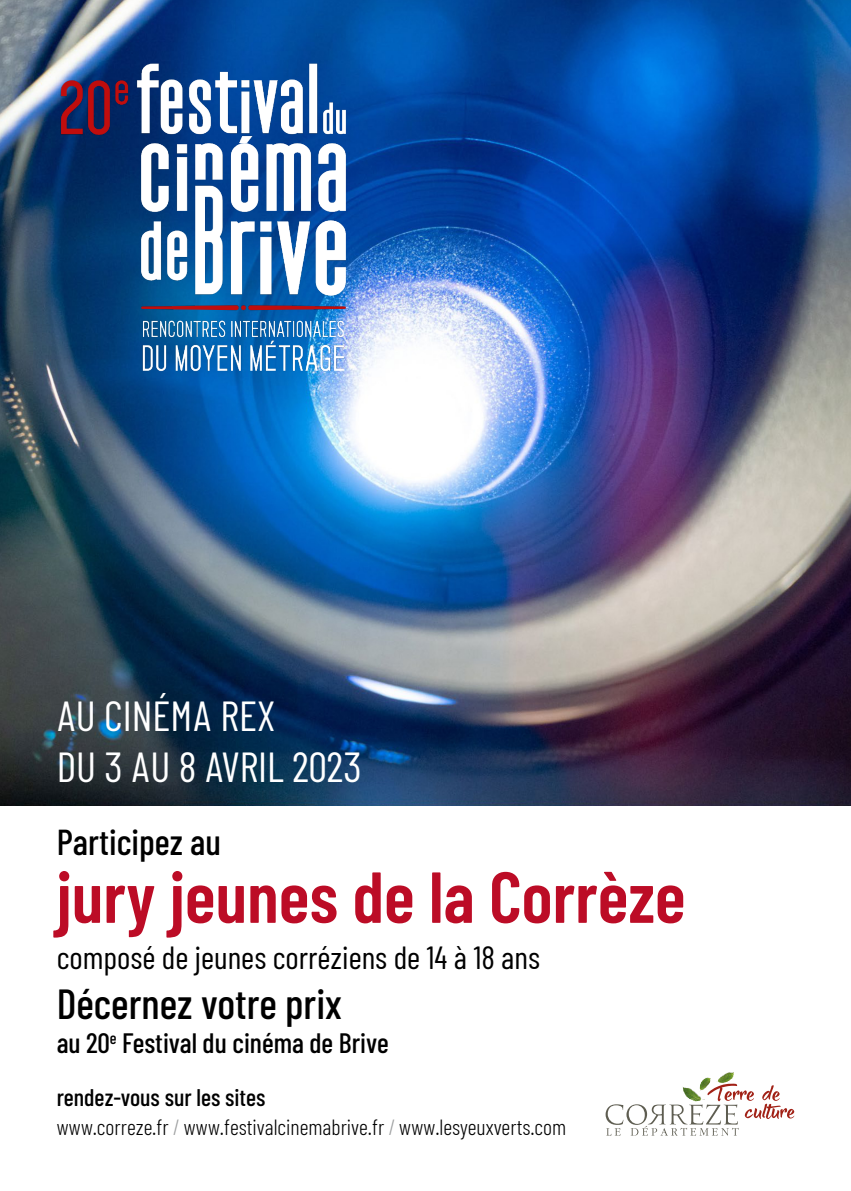
<style>
.page{position:relative;width:851px;height:1191px;background:#fff}
.page>*{position:absolute;margin:0;border:0;box-sizing:border-box;transform-origin:0 0}
.t1{font:600 72px "Barlow Condensed";color:#bc0c26}
.t2{font:42px/50.4px "Barlow Condensed";color:#fff}
.t3{font:500 42px "Barlow Condensed";color:#000}
.t4{font:500 36px "Barlow Condensed";color:#000}
.t5{font:32px "Barlow Condensed";color:#000}
.t6{font:500 28px "Barlow Condensed";color:#000}
.t7{font:500 24px "Barlow Condensed";color:#000}
.t8{font:300 22px "Barlow Condensed";color:#000}
.s1{color:#9c9e9f}
</style>
<div class="page">
<img style="left:0;top:0;width:850px;height:805px">
<svg style="left:605px;top:1083px;width:189px;height:52px"></svg>
<img style="left:682px;top:1086px;width:22px;height:15px">
<img style="left:699px;top:1077px;width:11px;height:15px">
<img style="left:717px;top:1072px;width:17px;height:11px">
<img style="left:56px;top:56px;width:300px;height:316px">
<h2 class="t2" style="left:57px;top:689px;width:306px">AU CINÉMA REX<br>DU 3 AU 8 AVRIL 2023</h2>
<h3 class="t4" style="left:57px;top:818px;width:166px">Participez au</h3>
<h1 class="t1" style="left:57px;top:850px;width:630px">jury jeunes de la Corrèze</h1>
<h3 class="t5" style="left:57px;top:936px;width:484px">composé de jeunes corréziens de 14 à 18 ans</h3>
<h2 class="t3" style="left:57px;top:977px;width:287px">Décernez votre prix</h2>
<p class="t6" style="left:57px;top:1024px;width:333px">au 20<sup>e</sup> Festival du cinéma de Brive</p>
<p class="t7" style="left:57px;top:1081px;width:210px">rendez-vous sur les sites</p>
<p class="t8" style="left:57px;top:1112px;width:511px">www.correze.fr <span class="s1">/</span> www.festivalcinemabrive.fr <span class="s1">/</span> www.lesyeuxverts.com</p>
</div>
